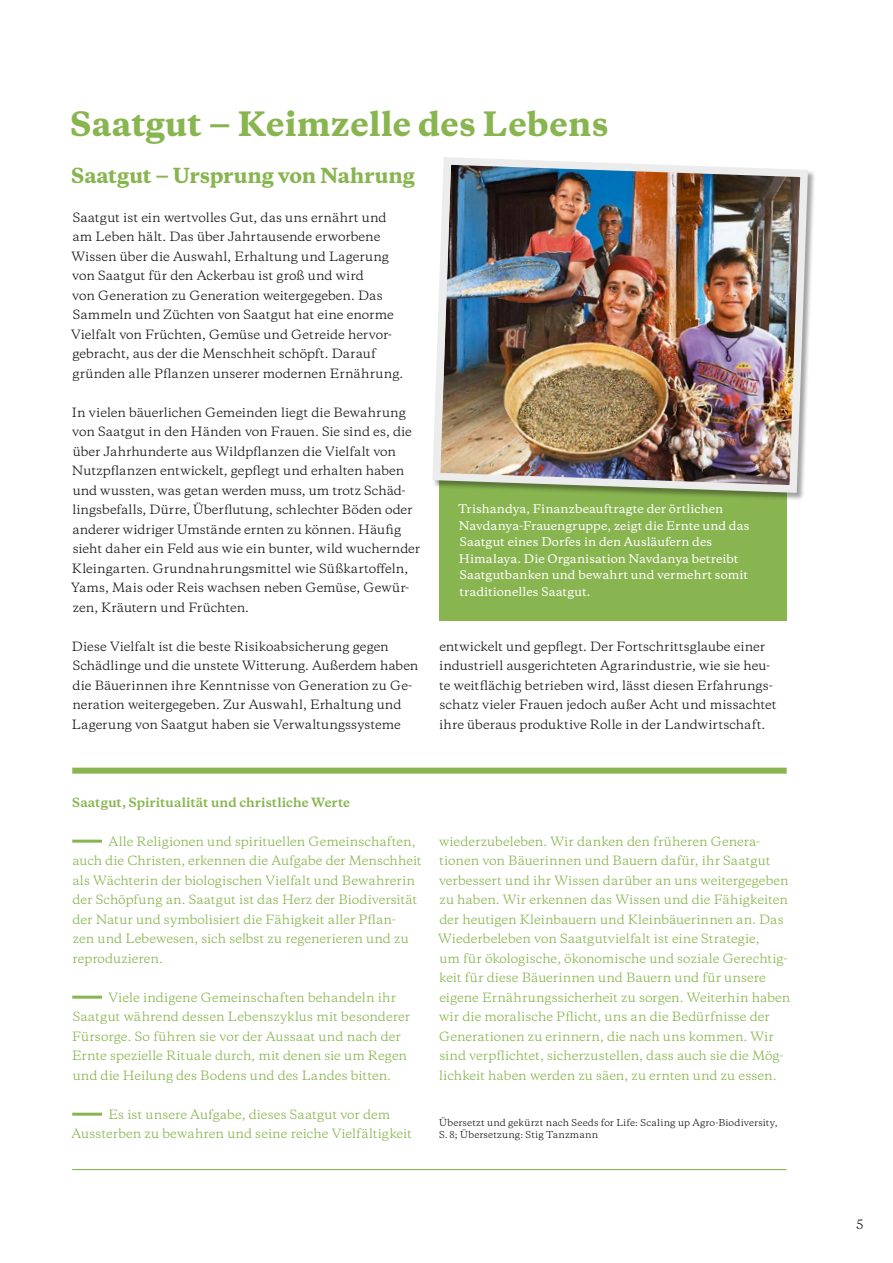
<style>
.page{position:relative;width:893px;height:1263px;background:#fff}
.page>*{position:absolute;margin:0;border:0;box-sizing:border-box;transform-origin:0 0}
.t1{font:800 31.5px "Galaxie Copernicus";letter-spacing:.01em;color:#88b54f}
.t2{font:800 19.5px "Galaxie Copernicus";letter-spacing:-.005em;color:#88b54f}
.t3{font:12px/19.5px "Galaxie Copernicus";letter-spacing:-.005em;color:#181716}
.t4{font:12px/19.5px "Galaxie Copernicus";color:#88b54f}
.t5{font:700 12px "Galaxie Copernicus";letter-spacing:.005em;color:#88b54f}
.t6{font:500 11.25px/16.5px "Galaxie Copernicus";letter-spacing:.005em;color:#fff}
.t7{font:9px/12px "Galaxie Copernicus";letter-spacing:.02em;color:#181716}
</style>
<div class="page">
<hr style="left:72px;top:840px;width:30px;height:3px;background:#88b54f">
<hr style="left:72px;top:996px;width:30px;height:3px;background:#88b54f">
<hr style="left:72px;top:1113px;width:30px;height:3px;background:#88b54f">
<div style="left:72px;top:768px;width:715px;height:6px;background:#88b54f"></div>
<hr style="left:72px;top:1169px;width:715px;height:1px;background:#88b54f">
<div style="left:439px;top:417px;width:348px;height:204px;background:#88b54f"></div>
<div style="left:433px;top:157px;width:383px;height:344px;background:#181716;opacity:.4"></div>
<img style="left:432px;top:157px;width:380px;height:340px">
<h1 class="t1" style="left:70px;top:103px;width:540px">Saatgut ‒ Keimzelle des Lebens</h1>
<h2 class="t2" style="left:71px;top:162px;width:345px">Saatgut ‒ Ursprung von Nahrung</h2>
<p class="t3" style="left:71px;top:207px;width:334px">Saatgut ist ein wertvolles Gut, das uns ernährt und am Leben hält. Das über Jahrtausende erworbene Wissen über die Auswahl, Erhaltung und Lagerung von Saatgut für den Ackerbau ist groß und wird<br>von Generation zu Generation weitergegeben. Das Sammeln und Züchten von Saatgut hat eine enorme Vielfalt von Früchten, Gemüse und Getreide hervor&shy;gebracht, aus der die Menschheit schöpft. Darauf gründen alle Pflanzen unserer modernen Ernährung.</p>
<p class="t3" style="left:71px;top:402px;width:351px">In vielen bäuerlichen Gemeinden liegt die Bewahrung von Saatgut in den Händen von Frauen. Sie sind es, die über Jahrhunderte aus Wildpflanzen die Vielfalt von Nutzpflanzen entwickelt, gepflegt und erhalten haben und wussten, was getan werden muss, um trotz Schäd&shy;lingsbefalls, Dürre, Überflutung, schlechter Böden oder anderer widriger Umstände ernten zu können. Häufig sieht daher ein Feld aus wie ein bunter, wild wuchernder Kleingarten. Grundnahrungsmittel wie Süßkartoffeln, Yams, Mais oder Reis wachsen neben Gemüse, Gewür&shy;zen, Kräutern und Früchten.</p>
<p class="t3" style="left:72px;top:636px;width:348px">Diese Vielfalt ist die beste Risikoabsicherung gegen Schädlinge und die unstete Witterung. Außerdem haben die Bäuerinnen ihre Kenntnisse von Generation zu Ge&shy;neration weitergegeben. Zur Auswahl, Erhaltung und Lagerung von Saatgut haben sie Verwaltungssysteme</p>
<p class="t3" style="left:439px;top:636px;width:339px">entwickelt und gepflegt. Der Fortschrittsglaube einer industriell ausgerichteten Agrarindustrie, wie sie heu&shy;te weitflächig betrieben wird, lässt diesen Erfahrungs&shy;schatz vieler Frauen jedoch außer Acht und missachtet ihre überaus produktive Rolle in der Landwirtschaft.</p>
<p class="t6" style="left:458px;top:501px;width:293px">Trishandya, Finanzbeauftragte der örtlichen Navdanya-Frauengruppe, zeigt die Ernte und das Saatgut eines Dorfes in den Ausläufern des Himalaya. Die Organisation Navdanya betreibt Saatgutbanken und bewahrt und vermehrt somit traditionelles Saatgut.</p>
<p class="t5" style="left:72px;top:794px;width:279px">Saatgut, Spiritualität und christliche Werte</p>
<p class="t4" style="left:72px;top:831px;width:351px;text-indent:36px">Alle Religionen und spirituellen Gemeinschaften, auch die Christen, erkennen die Aufgabe der Menschheit als Wächterin der biologischen Vielfalt und Bewahrerin der Schöpfung an. Saatgut ist das Herz der Biodiversität der Natur und symbolisiert die Fähigkeit aller Pflan-<br>zen und Lebewesen, sich selbst zu regenerieren und zu reproduzieren.</p>
<p class="t4" style="left:72px;top:987px;width:340px;text-indent:37px">Viele indigene Gemeinschaften behandeln ihr Saatgut während dessen Lebenszyklus mit besonderer Fürsorge. So führen sie vor der Aussaat und nach der Ernte spezielle Rituale durch, mit denen sie um Regen und die Heilung des Bodens und des Landes bitten.</p>
<p class="t4" style="left:71px;top:1104px;width:342px;text-indent:37px">Es ist unsere Aufgabe, dieses Saatgut vor dem<br>Aussterben zu bewahren und seine reiche Vielfältigkeit</p>
<p class="t4" style="left:438px;top:831px;width:354px">wiederzubeleben. Wir danken den früheren Genera&shy;tionen von Bäuerinnen und Bauern dafür, ihr Saatgut verbessert und ihr Wissen darüber an uns weitergegeben zu haben. Wir erkennen das Wissen und die Fähigkeiten der heutigen Kleinbauern und Kleinbäuerinnen an. Das Wiederbeleben von Saatgutvielfalt ist eine Strategie,<br>um für ökologische, ökonomische und soziale Gerechtig&shy;keit für diese Bäuerinnen und Bauern und für unsere eigene Ernährungssicherheit zu sorgen. Weiterhin haben wir die moralische Pflicht, uns an die Bedürfnisse der Generationen zu erinnern, die nach uns kommen. Wir sind verpflichtet, sicherzustellen, dass auch sie die Mög&shy;lichkeit haben werden zu säen, zu ernten und zu essen.</p>
<p class="t7" style="left:439px;top:1117px;width:340px">Übersetzt und gekürzt nach Seeds for Life: Scaling up Agro-Biodiversity,<br>S. 8; Übersetzung: Stig Tanzmann</p>
<p class="t3" style="left:856px;top:1214px;width:8px">5</p>
</div>
